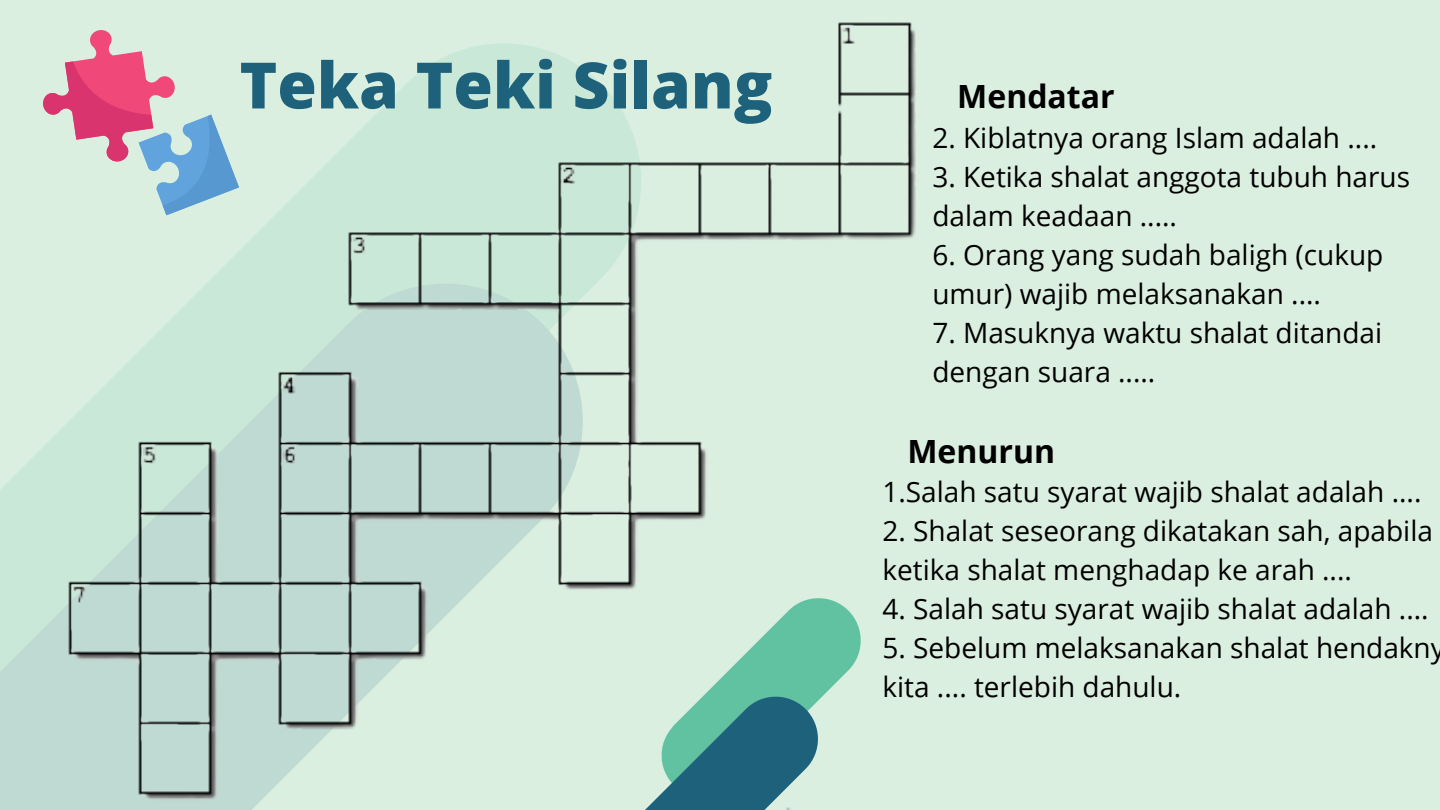
<style>
.page{position:relative;width:1440px;height:810px;background:#dbefe1}
.page>*{position:absolute;margin:0;border:0;box-sizing:border-box;transform-origin:0 0}
.t1{font:800 64px "Open Sans";color:#1d617a}
.t2{font:700 32px "Open Sans";color:#000}
.t3{font:28px/39px "Open Sans";color:#000}
</style>
<div class="page">
<svg style="left:0;top:476px;width:15px;height:334px;background:#c4e2d5"></svg>
<img style="left:15px;top:22px;width:901px;height:788px">
<svg style="left:42px;top:29px;width:197px;height:186px"></svg>
<svg style="left:644px;top:581px;width:234px;height:229px"></svg>
<svg style="left:587px;top:679px;width:249px;height:131px"></svg>
<h1 class="t1" style="left:240px;top:40px;width:534px">Teka Teki Silang</h1>
<p class="t2" style="left:957px;top:74px;width:159px">Mendatar</p>
<p class="t3" style="left:932px;top:117px;width:446px">2. Kiblatnya orang Islam adalah ....</p>
<p class="t3" style="left:932px;top:156px;width:479px">3. Ketika shalat anggota tubuh harus dalam keadaan .....</p>
<p class="t3" style="left:932px;top:234px;width:453px">6. Orang yang sudah baligh (cukup umur) wajib melaksanakan ....</p>
<p class="t3" style="left:932px;top:312px;width:451px">7. Masuknya waktu shalat ditandai dengan suara .....</p>
<p class="t2" style="left:907px;top:428px;width:149px">Menurun</p>
<p class="t3" style="left:882px;top:472px;width:540px">1.Salah satu syarat wajib shalat adalah ....</p>
<p class="t3" style="left:882px;top:511px;width:552px">2. Shalat seseorang dikatakan sah, apabila ketika shalat menghadap ke arah ....</p>
<p class="t3" style="left:882px;top:589px;width:548px">4. Salah satu syarat wajib shalat adalah ....</p>
<p class="t3" style="left:882px;top:628px;width:564px">5. Sebelum melaksanakan shalat hendakny kita .... terlebih dahulu.</p>
</div>
